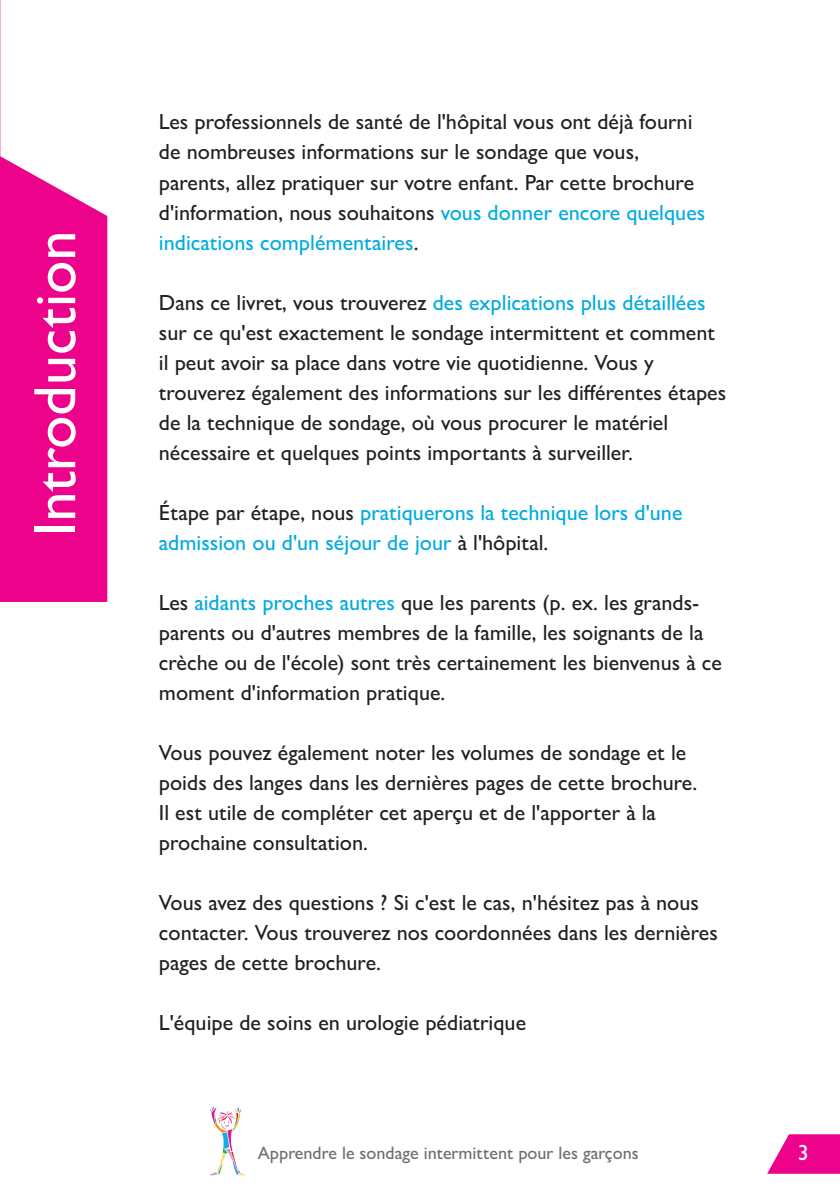
<style>
.page{position:relative;width:840px;height:1191px;background:#fff}
.page>*{position:absolute;margin:0;border:0;box-sizing:border-box;transform-origin:0 0}
.t1{font:500 60px "Gill Sans Nova";color:#fff}
.t2{font:500 22px/30px "Gill Sans Nova";color:#231f20}
.t3{font:500 22px/30px "Gill Sans Nova";color:#00abe1}
.t4{font:500 22px "Gill Sans Nova";color:#fff}
.t5{font:500 18px "Gill Sans Nova";color:#6c6d70}
.s1{color:#00abe1}
.s2{color:#231f20}
</style>
<div class="page">
<svg style="left:767px;top:1134px;width:72px;height:39px"></svg>
<svg style="left:210px;top:1106px;width:35px;height:69px"></svg>
<svg style="left:0;top:0;width:1px;height:156px"></svg>
<div style="left:0;top:156px;width:107px;height:446px;background:#ed028c"></div>
<h1 class="t1" style="left:18px;top:536px;width:307px;rotate:-90deg">Introduction</h1>
<p class="t2" style="left:159px;top:107px;width:547px">Les professionnels de santé de l'hôpital vous ont déjà fourni de nombreuses informations sur le sondage que vous, parents, allez pratiquer sur votre enfant. Par cette brochure d'information, nous souhaitons <span class="s1">vous donner encore quelques indications complémentaires</span>.</p>
<p class="t2" style="left:159px;top:287px;width:568px">Dans ce livret, vous trouverez <span class="s1">des explications plus détaillées </span>sur ce qu'est exactement le sondage intermittent et comment il peut avoir sa place dans votre vie quotidienne. Vous y trouverez également des informations sur les différentes étapes de la technique de sondage, où vous procurer le matériel nécessaire et quelques points importants à surveiller.</p>
<p class="t3" style="left:159px;top:497px;width:525px"><span class="s2">Étape par étape, nous</span> pratiquerons la technique lors d'une admission ou d'un séjour de jour <span class="s2">à l'hôpital.</span></p>
<p class="t2" style="left:159px;top:587px;width:564px">Les <span class="s1">aidants proches autres</span> que les parents (p. ex. les grands&shy;parents ou d'autres membres de la famille, les soignants de la crèche ou de l'école) sont très certainement les bienvenus à ce moment d'information pratique.</p>
<p class="t2" style="left:159px;top:737px;width:539px">Vous pouvez également noter les volumes de sondage et le poids des langes dans les dernières pages de cette brochure.<br>Il est utile de compléter cet aperçu et de l'apporter à la prochaine consultation.</p>
<p class="t2" style="left:159px;top:887px;width:560px">Vous avez des questions ? Si c'est le cas, n'hésitez pas à nous contacter. Vous trouverez nos coordonnées dans les dernières pages de cette brochure.</p>
<p class="t2" style="left:159px;top:1007px;width:368px">L'équipe de soins en urologie pédiatrique</p>
<p class="t5" style="left:258px;top:1141px;width:382px">Apprendre le sondage intermittent pour les garçons</p>
<p class="t4" style="left:797px;top:1138px;width:12px">3</p>
</div>
